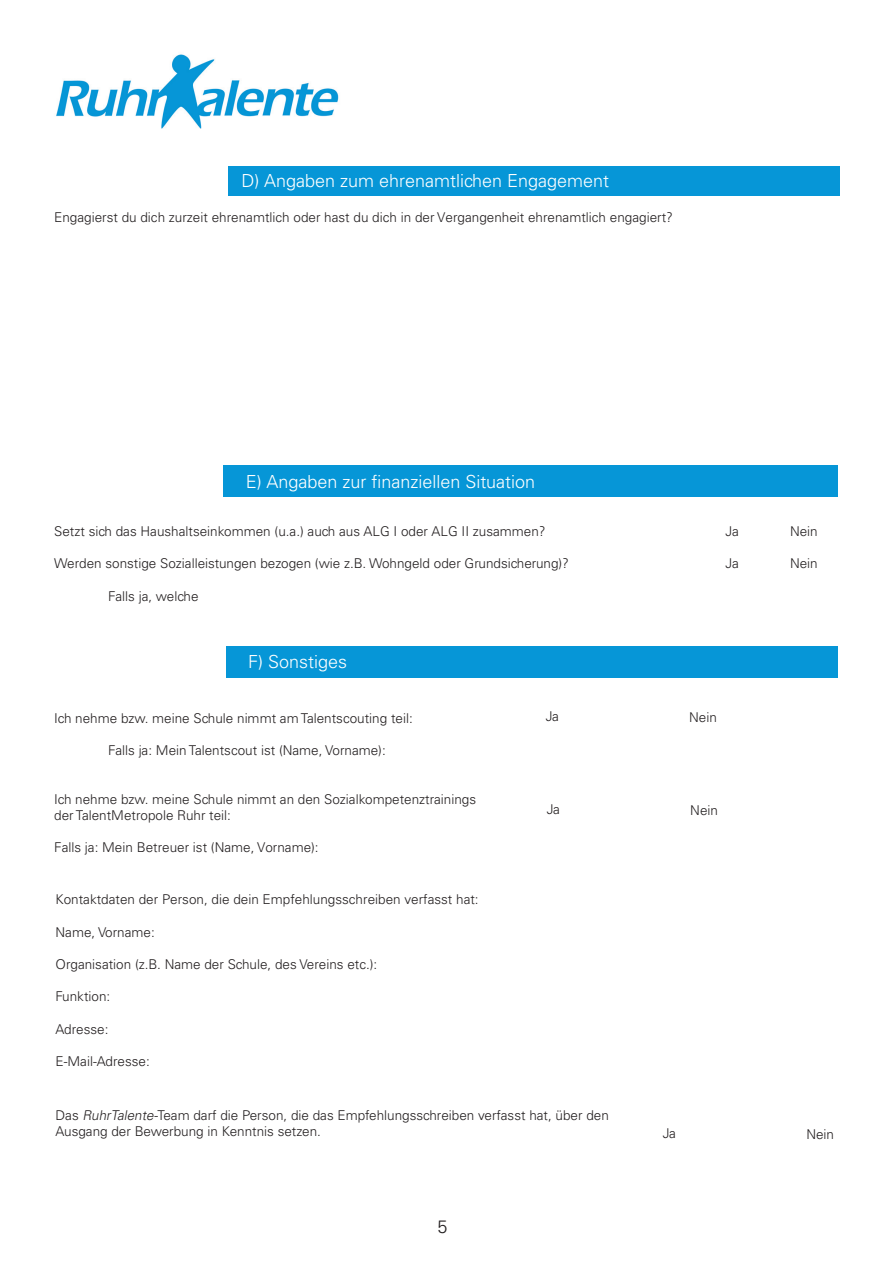
<style>
.page{position:relative;width:893px;height:1263px;background:#fff}
.page>*{position:absolute;margin:0;border:0;box-sizing:border-box;transform-origin:0 0}
.t1{font:300 18px "Univers LT Std";color:#fff}
.t2{font:300 18px "Univers LT Std";color:#231f20}
.t3{font:300 13.5px/16.2px "Univers LT Std";color:#231f20}
.s1{font-style:italic}
</style>
<div class="page">
<img style="left:56px;top:54px;width:283px;height:74px">
<div style="left:224px;top:466px;width:614px;height:31px;background:#0696d7"></div>
<div style="left:226px;top:646px;width:612px;height:32px;background:#0696d7"></div>
<div style="left:228px;top:166px;width:612px;height:29px;background:#0696d7"></div>
<h1 class="t1" style="left:241px;top:170px;width:369px">D) Angaben zum ehrenamtlichen Engagement</h1>
<p class="t3" style="left:54px;top:209px;width:620px">Engagierst du dich zurzeit ehrenamtlich oder hast du dich in der Vergangenheit ehrenamtlich engagiert?</p>
<h1 class="t1" style="left:246px;top:470px;width:291px">E) Angaben zur finanziellen Situation</h1>
<p class="t3" style="left:54px;top:523px;width:493px">Setzt sich das Haushaltseinkommen (u.a.) auch aus ALG I oder ALG II zusammen?</p>
<p class="t3" style="left:726px;top:523px;width:15px">Ja</p>
<p class="t3" style="left:790px;top:523px;width:29px">Nein</p>
<p class="t3" style="left:54px;top:555px;width:516px">Werden sonstige Sozialleistungen bezogen (wie z.B. Wohngeld oder Grundsicherung)?</p>
<p class="t3" style="left:725px;top:555px;width:15px">Ja</p>
<p class="t3" style="left:790px;top:555px;width:29px">Nein</p>
<p class="t3" style="left:108px;top:588px;width:92px">Falls ja, welche</p>
<h1 class="t1" style="left:248px;top:650px;width:101px">F) Sonstiges</h1>
<p class="t3" style="left:54px;top:710px;width:360px">Ich nehme bzw. meine Schule nimmt am Talentscouting teil:</p>
<p class="t3" style="left:108px;top:742px;width:279px">Falls ja: Mein Talentscout ist (Name, Vorname):</p>
<p class="t3" style="left:54px;top:791px;width:423px">Ich nehme bzw. meine Schule nimmt an den Sozialkompetenztrainings der TalentMetropole Ruhr teil:</p>
<p class="t3" style="left:54px;top:839px;width:266px">Falls ja: Mein Betreuer ist (Name, Vorname):</p>
<p class="t3" style="left:56px;top:891px;width:425px">Kontaktdaten der Person, die dein Empfehlungsschreiben verfasst hat:</p>
<p class="t3" style="left:56px;top:924px;width:101px">Name, Vorname:</p>
<p class="t3" style="left:56px;top:956px;width:323px">Organisation (z.B. Name der Schule, des Vereins etc.):</p>
<p class="t3" style="left:56px;top:988px;width:56px">Funktion:</p>
<p class="t3" style="left:56px;top:1021px;width:55px">Adresse:</p>
<p class="t3" style="left:56px;top:1053px;width:96px">E-Mail-Adresse:</p>
<p class="t3" style="left:546px;top:708px;width:15px">Ja</p>
<p class="t3" style="left:689px;top:709px;width:29px">Nein</p>
<p class="t3" style="left:547px;top:801px;width:15px">Ja</p>
<p class="t3" style="left:690px;top:802px;width:29px">Nein</p>
<p class="t3" style="left:56px;top:1107px;width:555px">Das <span class="s1">RuhrTalente-</span>Team darf die Person, die das Empfehlungsschreiben verfasst hat, über den<br>Ausgang der Bewerbung in Kenntnis setzen.</p>
<h1 class="t2" style="left:438px;top:1215px;width:12px">5</h1>
<p class="t3" style="left:663px;top:1125px;width:15px">Ja</p>
<p class="t3" style="left:806px;top:1126px;width:29px">Nein</p>
</div>
